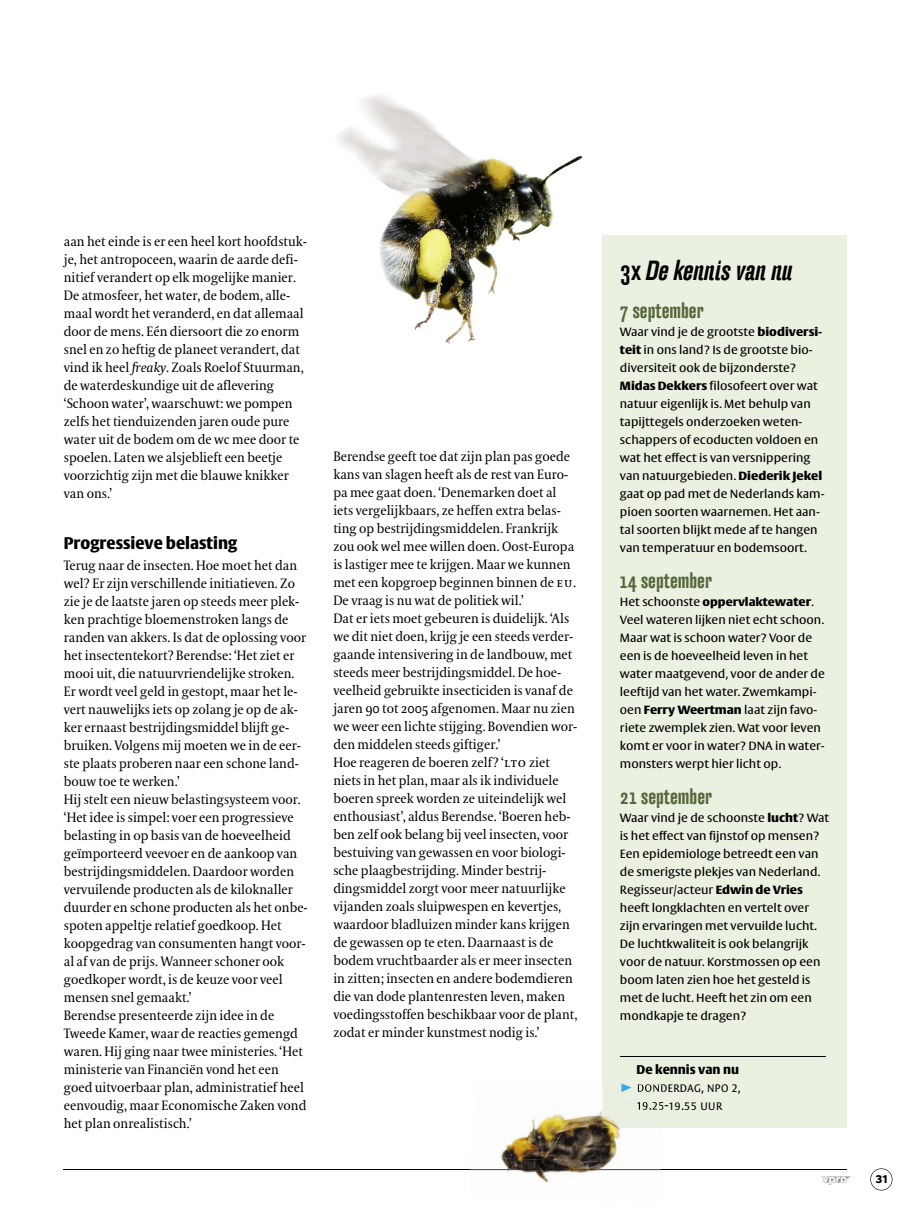
<style>
.page{position:relative;width:915px;height:1212px;background:#fff}
.page>*{position:absolute;margin:0;border:0;box-sizing:border-box;transform-origin:0 0}
.t1{font:italic 500 27px "Hydra";letter-spacing:-.005em;color:#000}
.t2{font:500 21px "Hydra";color:#56673c}
.t3{font:700 16.5px "VPRO Vesta";letter-spacing:.005em;color:#000;scale:.9 1}
.t4{font:13.5px/18px "VPRO Coranto";color:#000}
.t5{font:13.5px/18px "VPRO Vesta Mini";color:#000}
.t6{font:700 12.45px "VPRO Vesta";color:#000;scale:.95 1}
.t7{font:700 12px "VPRO Thonik";color:#000}
.t8{font:11.7px/18px "VPRO Vesta";color:#000}
.s1{font-style:italic}
.s2{font-family:"VPRO Coranto SC"}
.s3{font-style:normal}
.s4{font-weight:700}
.s5{font-weight:700;font-size:11.4px}
.s6{color:#939393}
</style>
<div class="page">
<svg style="left:870px;top:1168px;width:22px;height:22px"></svg>
<hr style="left:64px;top:1169px;width:782px;height:1px;background:#000">
<div style="left:602px;top:235px;width:244px;height:893px;background:#ebf1e1"></div>
<hr style="left:619px;top:1056px;width:206px;height:1px;background:#000">
<img style="left:338px;top:95px;width:245px;height:249px">
<img style="left:501px;top:1111px;width:110px;height:46px">
<img style="left:611px;top:1128px;width:50px;height:43px">
<img style="left:470px;top:1157px;width:143px;height:26px">
<img style="left:470px;top:1169px;width:190px;height:1px">
<img style="left:602px;top:1083px;width:39px;height:45px">
<img style="left:637px;top:1085px;width:26px;height:8px">
<img style="left:619px;top:1102px;width:44px;height:8px">
<svg style="left:621px;top:1083px;width:10px;height:9px"></svg>
<p class="t4" style="left:64px;top:232px;width:244px">aan het einde is er een heel kort hoofdstuk&shy;je, het antropoceen, waarin de aarde defi&shy;nitief verandert op elk mogelijke manier.<br>De atmosfeer, het water, de bodem, alle&shy;maal wordt het veranderd, en dat allemaal door de mens. Eén diersoort die zo enorm snel en zo heftig de planeet verandert, dat vind ik heel <span class="s1">freaky</span>. Zoals Roelof Stuurman, de waterdeskundige uit de aflevering ‘Schoon water’, waarschuwt: we pompen zelfs het tienduizenden jaren oude pure water uit de bodem om de wc mee door te spoelen. Laten we alsjeblieft een beetje voorzichtig zijn met die blauwe knikker van ons.’</p>
<p class="t3" style="left:64px;top:536px;width:194px">Progressieve belasting</p>
<p class="t4" style="left:64px;top:556px;width:245px">Terug naar de insecten. Hoe moet het dan wel? Er zijn verschillende initiatieven. Zo zie je de laatste jaren op steeds meer plek&shy;ken prachtige bloemenstroken langs de randen van akkers. Is dat de oplossing voor het insectentekort? Berendse: ‘Het ziet er mooi uit, die natuurvriendelijke stroken.<br>Er wordt veel geld in gestopt, maar het le&shy;vert nauwelijks iets op zolang je op de ak&shy;ker ernaast bestrijdingsmiddel blijft ge&shy;bruiken. Volgens mij moeten we in de eer&shy;ste plaats proberen naar een schone land&shy;bouw toe te werken.’<br>Hij stelt een nieuw belastingsysteem voor. ‘Het idee is simpel: voer een progressieve belasting in op basis van de hoeveelheid geïmporteerd veevoer en de aankoop van bestrijdingsmiddelen. Daardoor worden vervuilende producten als de kiloknaller duurder en schone producten als het onbe&shy;spoten appeltje relatief goedkoop. Het koopgedrag van consumenten hangt voor&shy;al af van de prijs. Wanneer schoner ook goedkoper wordt, is de keuze voor veel mensen snel gemaakt.’<br>Berendse presenteerde zijn idee in de Tweede Kamer, waar de reacties gemengd waren. Hij ging naar twee ministeries. ‘Het ministerie van Financiën vond het een goed uitvoerbaar plan, administratief heel eenvoudig, maar Economische Zaken vond het plan onrealistisch.’</p>
<p class="t4" style="left:333px;top:448px;width:245px">Berendse geeft toe dat zijn plan pas goede kans van slagen heeft als de rest van Euro&shy;pa mee gaat doen. ‘Denemarken doet al iets vergelijkbaars, ze heffen extra belas&shy;ting op bestrijdingsmiddelen. Frankrijk zou ook wel mee willen doen. Oost-Europa is lastiger mee te krijgen. Maar we kunnen met een kopgroep beginnen binnen de <span class="s2">eu.<br></span>De vraag is nu wat de politiek wil.’<br>Dat er iets moet gebeuren is duidelijk. ‘Als we dit niet doen, krijg je een steeds verder&shy;gaande intensivering in de landbouw, met steeds meer bestrijdingsmiddel. De hoe&shy;veelheid gebruikte insecticiden is vanaf de jaren 90 tot 2005 afgenomen. Maar nu zien we weer een lichte stijging. Bovendien wor&shy;den middelen steeds giftiger.’<br>Hoe reageren de boeren zelf? ‘<span class="s2">lto</span> ziet niets in het plan, maar als ik individuele boeren spreek worden ze uiteindelijk wel enthousiast’, aldus Berendse. ‘Boeren heb&shy;ben zelf ook belang bij veel insecten, voor bestuiving van gewassen en voor biologi&shy;sche plaagbestrijding. Minder bestrij&shy;dingsmiddel zorgt voor meer natuurlijke vijanden zoals sluipwespen en kevertjes, waardoor bladluizen minder kans krijgen de gewassen op te eten. Daarnaast is de bodem vruchtbaarder als er meer insecten in zitten; insecten en andere bodemdieren die van dode plantenresten leven, maken voedingsstoffen beschikbaar voor de plant, zodat er minder kunstmest nodig is.’</p>
<h1 class="t1" style="left:619px;top:254px;width:174px"><span class="s3">3x</span> De kennis van nu</h1>
<h2 class="t2" style="left:619px;top:298px;width:85px">7 september</h2>
<p class="t8" style="left:619px;top:323px;width:206px">Waar vind je de grootste <span class="s4">biodiversi&shy;teit</span> in ons land? Is de grootste bio&shy;diversiteit ook de bijzonderste?<br><span class="s4">Midas Dekkers</span> filosofeert over wat natuur eigenlijk is. Met behulp van tapijttegels onderzoeken weten&shy;schappers of ecoducten voldoen en wat het effect is van versnippering van natuurgebieden. <span class="s4">Diederik Jekel </span>gaat op pad met de Nederlands kam&shy;pioen soorten waarnemen. Het aan&shy;tal soorten blijkt mede af te hangen van temperatuur en bodemsoort.</p>
<h2 class="t2" style="left:619px;top:568px;width:93px">14 september</h2>
<p class="t8" style="left:619px;top:593px;width:206px">Het schoonste <span class="s5">oppervlakte</span><span class="s4">water</span>.<br>Veel wateren lijken niet echt schoon.<br>Maar wat is schoon water? Voor de een is de hoeveelheid leven in het water maatgevend, voor de ander de leeftijd van het water. Zwemkampi&shy;oen <span class="s4">Ferry Weertman</span> laat zijn favo&shy;riete zwemplek zien. Wat voor leven komt er voor in water? DNA in water&shy;monsters werpt hier licht op.</p>
<h2 class="t2" style="left:619px;top:784px;width:94px">21 september</h2>
<p class="t8" style="left:619px;top:809px;width:211px">Waar vind je de schoonste <span class="s4">lucht</span>? Wat is het effect van fijnstof op mensen?<br>Een epidemiologe betreedt een van de smerigste plekjes van Nederland.<br>Regisseur/acteur <span class="s4">Edwin de Vries </span>heeft longklachten en vertelt over zijn ervaringen met vervuilde lucht.<br>De luchtkwaliteit is ook belangrijk voor de natuur. Korstmossen op een boom laten zien hoe het gesteld is met de lucht. Heeft het zin om een mondkapje te dragen?</p>
<p class="t6" style="left:636px;top:1064px;width:109px">De kennis van nu</p>
<p class="t5" style="left:636px;top:1078px;width:106px">donderdag, npo 2,<br>19.25-19.55 uur</p>
<p class="t7" style="left:821px;top:1172px;width:67px"><span class="s6">❖</span> 31</p>
</div>
